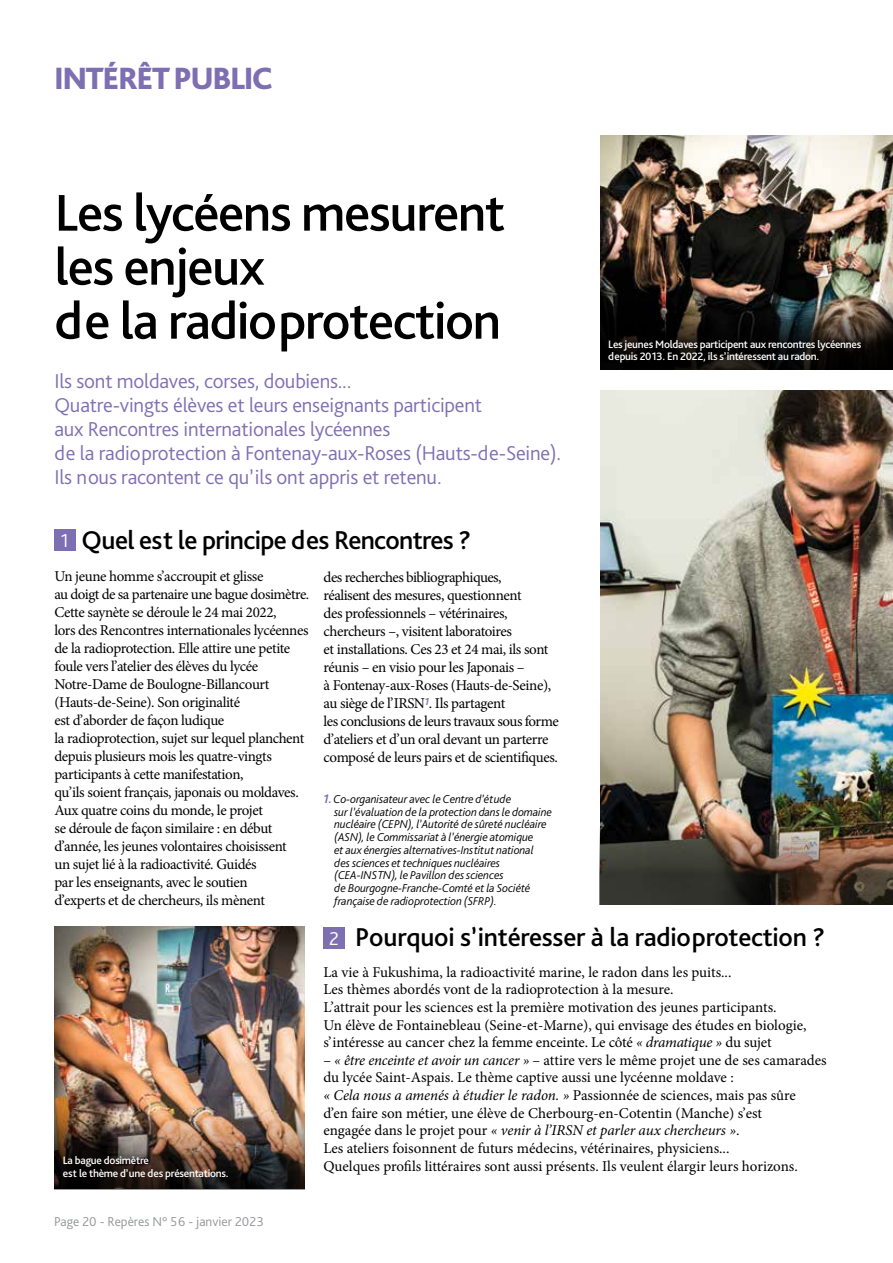
<style>
.page{position:relative;width:893px;height:1263px;background:#fff}
.page>*{position:absolute;margin:0;border:0;box-sizing:border-box;transform-origin:0 0}
.t1{font:500 54px/54px "Bliss Pro";letter-spacing:-.025em;color:#000}
.t2{font:800 32.25px "Bliss Pro";letter-spacing:-.045em;color:#7e6fb3}
.t3{font:500 27px "Bliss Pro";letter-spacing:-.01em;color:#000}
.t4{font:300 21px/24px "Bliss Pro";letter-spacing:-.01em;color:#7e6fb3}
.t5{font:300 19.5px "Bliss Pro";color:#fff}
.t6{font:15px/18px "Minion Pro";letter-spacing:-.025em;color:#000}
.t7{font:15px/17.7px "Minion Pro";color:#000}
.t8{font:300 13.5px "Bliss Pro";color:#939598}
.t9{font:italic 300 12px/12.8px "Bliss Pro";letter-spacing:-.01em;color:#000}
.t10{font:500 11.25px/12.8px "Bliss Pro";letter-spacing:-.025em;color:#fff}
.s1{font-weight:700;font-size:12.75px;color:#7e6fb3}
.s2{font-weight:300;font-size:19.5px;color:#fff}
.s3{font-style:italic}
</style>
<div class="page">
<img style="left:600px;top:135px;width:293px;height:166px">
<img style="left:600px;top:391px;width:293px;height:434px">
<div style="left:54px;top:529px;width:22px;height:22px;background:#7e6fb3"></div>
<img style="left:600px;top:825px;width:293px;height:80px">
<svg style="left:600px;top:301px;width:293px;height:68px;background:#1a1815"></svg>
<div style="left:323px;top:927px;width:22px;height:21px;background:#7e6fb3"></div>
<img style="left:54px;top:927px;width:250px;height:174px">
<img style="left:54px;top:1101px;width:250px;height:88px">
<h2 class="t2" style="left:54px;top:58px;width:220px">INTÉRÊT PUBLIC</h2>
<h1 class="t1" style="left:54px;top:184px;width:452px">Les lycéens mesurent les enjeux<br>de la radioprotection</h1>
<p class="t4" style="left:54px;top:368px;width:508px">Ils sont moldaves, corses, doubiens...<br>Quatre-vingts élèves et leurs enseignants participent<br>aux Rencontres internationales lycéennes<br>de la radioprotection à Fontenay-aux-Roses (Hauts-de-Seine).<br>Ils nous racontent ce qu’ils ont appris et retenu.</p>
<h3 class="t3" style="left:82px;top:523px;width:391px">Quel est le principe des Rencontres ?</h3>
<p class="t6" style="left:324px;top:568px;width:237px">des recherches bibliographiques,<br>réalisent des mesures, questionnent<br>des professionnels – vétérinaires, chercheurs –, visitent laboratoires<br>et installations. Ces 23 et 24 mai, ils sont réunis – en visio pour les Japonais –<br>à Fontenay-aux-Roses (Hauts-de-Seine), au siège de l’IRSN<sup>1</sup>. Ils partagent<br>les conclusions de leurs travaux sous forme d’ateliers et d’un oral devant un parterre composé de leurs pairs et de scientifiques.</p>
<p class="t9" style="left:334px;top:792px;width:219px;text-indent:-11px"><span class="s1">1.</span>Co-organisateur avec le Centre d’étude<br>sur l’évaluation de la protection dans le domaine nucléaire (CEPN), l’Autorité de sûreté nucléaire (ASN), le Commissariat à l’énergie atomique<br>et aux énergies alternatives-Institut national des sciences et techniques nucléaires (CEA-INSTN), le Pavillon des sciences<br>de Bourgogne-Franche-Comté et la Société française de radioprotection (SFRP).</p>
<h3 class="t5" style="left:61px;top:528px;width:9px">1</h3>
<p class="t6" style="left:54px;top:567px;width:256px">Un jeune homme s’accroupit et glisse<br>au doigt de sa partenaire une bague dosimètre.<br>Cette saynète se déroule le 24 mai 2022,<br>lors des Rencontres internationales lycéennes de la radioprotection. Elle attire une petite foule vers l’atelier des élèves du lycée Notre-Dame de Boulogne-Billancourt (Hauts-de-Seine). Son originalité<br>est d’aborder de façon ludique<br>la radioprotection, sujet sur lequel planchent depuis plusieurs mois les quatre-vingts participants à cette manifestation,<br>qu’ils soient français, japonais ou moldaves.<br>Aux quatre coins du monde, le projet<br>se déroule de façon similaire : en début d’année, les jeunes volontaires choisissent<br>un sujet lié à la radioactivité. Guidés<br>par les enseignants, avec le soutien<br>d’experts et de chercheurs, ils mènent</p>
<p class="t10" style="left:608px;top:337px;width:255px">Les jeunes Moldaves participent aux rencontres lycéennes depuis 2013. En 2022, ils s’intéressent au radon.</p>
<p class="t10" style="left:63px;top:1154px;width:167px">La bague dosimètre<br>est le thème d’une des présentations.</p>
<p class="t8" style="left:54px;top:1213px;width:211px">Page 20 - Repères N° 56 - janvier 2023</p>
<h3 class="t3" style="left:329px;top:920px;width:497px"><span class="s2">2</span> Pourquoi s’intéresser à la radioprotection ?</h3>
<p class="t7" style="left:323px;top:963px;width:485px">La vie à Fukushima, la radioactivité marine, le radon dans les puits...<br>Les thèmes abordés vont de la radioprotection à la mesure.<br>L’attrait pour les sciences est la première motivation des jeunes participants.<br>Un élève de Fontainebleau (Seine-et-Marne), qui envisage des études en biologie, s’intéresse au cancer chez la femme enceinte. Le côté <span class="s3">« dramatique »</span> du sujet</p>
<p class="t7" style="left:323px;top:1051px;width:505px">– <span class="s3">« être enceinte et avoir un cancer »</span> – attire vers le même projet une de ses camarades du lycée Saint-Aspais. Le thème captive aussi une lycéenne moldave :<br><span class="s3">« Cela nous a amenés à étudier le radon. »</span> Passionnée de sciences, mais pas sûre<br>d’en faire son métier, une élève de Cherbourg-en-Cotentin (Manche) s’est<br>engagée dans le projet pour <span class="s3">« venir à l’IRSN et parler aux chercheurs »</span>.<br>Les ateliers foisonnent de futurs médecins, vétérinaires, physiciens...<br>Quelques profils littéraires sont aussi présents. Ils veulent élargir leurs horizons.</p>
</div>
